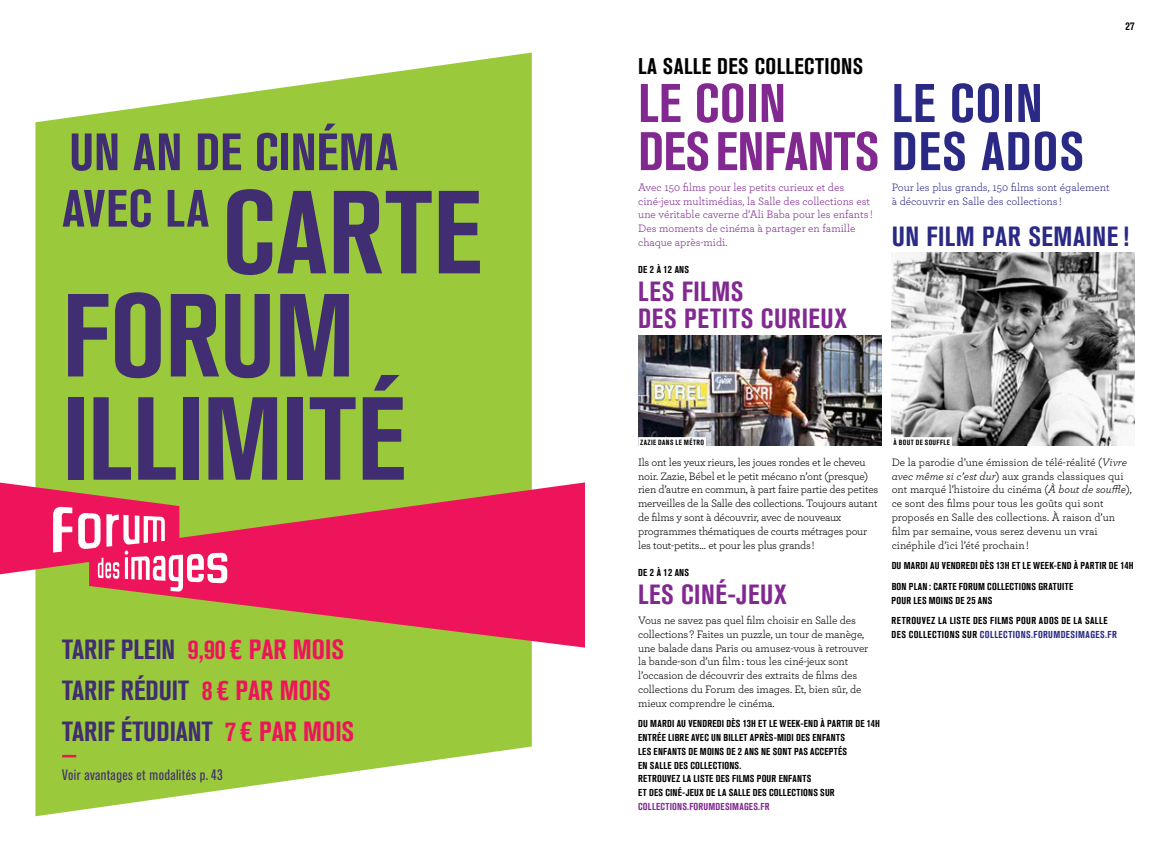
<style>
.page{position:relative;width:1170px;height:851px;background:#fff}
.page>*{position:absolute;margin:0;border:0;box-sizing:border-box;transform-origin:0 0}
.t1{font:700 condensed 116.75px/103.1px "Akzidenz Grotesk BQ";letter-spacing:.01em;color:#412d72}
.t2{font:700 condensed 53.75px/48.1px "Akzidenz Grotesk MG";letter-spacing:.01em;color:#812990}
.t3{font:700 condensed 53.75px "Akzidenz Grotesk MG";color:#2a2a86}
.t4{font:700 condensed 51.88px/56.4px "Akzidenz Grotesk BQ";letter-spacing:.005em;color:#412d72}
.t5{font:700 condensed 27.5px/41.2px "Akzidenz Grotesk BQ";color:#412d72}
.t6{font:700 condensed 27.5px/27.5px "Akzidenz Grotesk MG";letter-spacing:.02em;color:#812990}
.t7{font:700 condensed 27.5px "Akzidenz Grotesk MG";color:#2a2a86}
.t8{font:700 condensed 22.5px "Akzidenz Grotesk MG";letter-spacing:.02em;color:#000}
.t9{font:condensed 15px "Akzidenz Grotesk BQ";letter-spacing:.025em;color:#412d72}
.t10{font:11.25px/13.8px "Archer";letter-spacing:-.02em;color:#000}
.t11{font:11.25px/13.8px "Archer";color:#000}
.t12{font:11.25px/13.8px "Archer";color:#812990}
.t13{font:11.25px/13.8px "Archer";color:#2a2a86}
.t14{font:700 condensed 10.62px "Akzidenz Grotesk MG";color:#000}
.t15{font:700 condensed 10px/13.8px "Akzidenz Grotesk MG";letter-spacing:.03em;color:#000}
.t16{font:700 condensed 10px "Akzidenz Grotesk MG";letter-spacing:.035em;color:#812990}
.t17{font:700 condensed 10px "Akzidenz Grotesk MG";letter-spacing:.055em;color:#2a2a86}
.t18{font:700 condensed 7.5px "Akzidenz Grotesk MG";letter-spacing:.05em;color:#000}
.s1{color:#ed145b}
.s2{color:#2a2a86}
.s3{font-style:italic}
</style>
<div class="page">
<svg style="left:35px;top:52px;width:496px;height:764px;background:#a5d053"></svg>
<hr style="left:62px;top:754px;width:14px;height:3px;background:#ed145b">
<img style="left:638px;top:335px;width:243px;height:110px">
<img style="left:891px;top:253px;width:243px;height:192px">
<div style="left:891px;top:437px;width:60px;height:10px;background:#fff"></div>
<div style="left:638px;top:437px;width:68px;height:10px;background:#fff"></div>
<svg style="left:0;top:482px;width:585px;height:165px;background:#cf5f55"></svg>
<svg style="left:78px;top:513px;width:149px;height:78px"></svg>
<svg style="left:53px;top:506px;width:19px;height:46px"></svg>
<h3 class="t4" style="left:62px;top:124px;width:306px">UN AN DE CINÉMA<br>AVEC LA</h3>
<h1 class="t1" style="left:62px;top:181px;width:345px;text-indent:160px">CARTE<br>FORUM<br>ILLIMITÉ</h1>
<h3 class="t5" style="left:62px;top:628px;width:291px">TARIF PLEIN <span class="s1">9,90 € PAR MOIS<br></span>TARIF RÉDUIT <span class="s1">8 € PAR MOIS<br></span>TARIF ÉTUDIANT <span class="s1">7 € PAR MOIS</span></h3>
<h3 class="t9" style="left:62px;top:766px;width:162px">Voir avantages et modalités p.43</h3>
<p class="t14" style="left:1125px;top:20px;width:10px">27</p>
<h3 class="t8" style="left:638px;top:53px;width:36px">LA SALLE</h3>
<h3 class="t8" style="left:717px;top:53px;width:59px">DES COLLE</h3>
<h3 class="t8" style="left:804px;top:53px;width:59px">CTIONS</h3>
<h2 class="t2" style="left:638px;top:79px;width:447px">LE COIN<br>DESENFANTS <span class="s2">DES ADOS</span></h2>
<p class="t12" style="left:638px;top:179px;width:236px">Avec 150 films pour les petits curieux et des ciné-jeux multimédias, la Salle des collections est une véritable caverne d’Ali Baba pour les enfants !<br>Des moments de cinéma à partager en famille chaque après-midi.</p>
<p class="t15" style="left:638px;top:263px;width:52px">DE 2 À 12 ANS</p>
<h3 class="t6" style="left:638px;top:277px;width:71px">LES FILMS<br>DES PETITS</h3>
<h2 class="t3" style="left:891px;top:73px;width:147px">LE COIN</h2>
<p class="t13" style="left:891px;top:179px;width:219px">Pour les plus grands, 150 films sont également à découvrir en Salle des collections !</p>
<h3 class="t7" style="left:891px;top:220px;width:150px">UN FILM PAR SEMAI</h3>
<h3 class="t7" style="left:1092px;top:220px;width:38px">NE !</h3>
<h3 class="t6" style="left:761px;top:305px;width:26px">CURIEU</h3>
<h3 class="t6" style="left:834px;top:305px;width:15px">X</h3>
<p class="t18" style="left:640px;top:437px;width:65px">ZAZIE DANS LE MÉTRO</p>
<p class="t18" style="left:893px;top:437px;width:58px">À BOUT DE SOUFFLE</p>
<p class="t10" style="left:638px;top:454px;width:242px">Ils ont les yeux rieurs, les joues rondes et le cheveu noir. Zazie, Bébel et le petit mécano n’ont (presque) rien d’autre en commun, à part faire partie des petites merveilles de la Salle des collections. Toujours autant de films y sont à découvrir, avec de nouveaux programmes thématiques de courts métrages pour les tout-petits… et pour les plus grands !</p>
<p class="t15" style="left:638px;top:565px;width:52px">DE 2 À 12 ANS</p>
<h3 class="t6" style="left:638px;top:580px;width:150px">LES CINÉ-JEUX</h3>
<p class="t10" style="left:638px;top:613px;width:231px">Vous ne savez pas quel film choisir en Salle des collections ? Faites un puzzle, un tour de manège, une balade dans Paris ou amusez-vous à retrouver la bande-son d’un film : tous les ciné-jeux sont l’occasion de découvrir des extraits de films des collections du Forum des images. Et, bien sûr, de mieux comprendre le cinéma.</p>
<p class="t15" style="left:638px;top:717px;width:18px">DU MARDI</p>
<p class="t15" style="left:676px;top:717px;width:31px">AU VENDREDI</p>
<p class="t15" style="left:726px;top:717px;width:111px">DÈS 13H ET LE WEEK-END À PARTIR</p>
<p class="t15" style="left:855px;top:717px;width:26px">DE 14H</p>
<p class="t15" style="left:638px;top:730px;width:16px">ENTRÉE</p>
<p class="t15" style="left:668px;top:730px;width:65px">LIBRE AVEC UN BILLET</p>
<p class="t15" style="left:749px;top:730px;width:33px">APRÈS-MIDI</p>
<p class="t15" style="left:638px;top:730px;width:204px;text-indent:158px">DES ENFANTS<br>LES ENFANTS DE MOINS DE 2 ANS NE SONT PAS ACCEPTÉS<br>EN SALLE</p>
<p class="t15" style="left:674px;top:758px;width:27px">DES COLLE</p>
<p class="t15" style="left:712px;top:758px;width:30px">CTIONS.</p>
<p class="t15" style="left:638px;top:772px;width:6px">RETROU</p>
<p class="t15" style="left:667px;top:772px;width:32px">VEZ LA LISTE</p>
<p class="t15" style="left:715px;top:772px;width:26px">DES FILMS</p>
<p class="t15" style="left:756px;top:772px;width:51px">POUR ENFANTS</p>
<p class="t15" style="left:638px;top:785px;width:96px">ET DES CINÉ-JEUX DE LA SALLE</p>
<p class="t15" style="left:752px;top:785px;width:27px">DES COLLE</p>
<p class="t15" style="left:791px;top:785px;width:35px">CTIONS SUR</p>
<p class="t16" style="left:638px;top:800px;width:10px">COLLE</p>
<p class="t16" style="left:660px;top:800px;width:39px">CTIONS.FORUMDESIMAGES</p>
<p class="t16" style="left:758px;top:800px;width:12px">.FR</p>
<p class="t11" style="left:891px;top:454px;width:242px">De la parodie d’une émission de télé-réalité (<span class="s3">Vivre avec même si c’est dur</span>) aux grands classiques qui ont marqué l’histoire du cinéma (<span class="s3">À bout de souffle</span>), ce sont des films pour tous les goûts qui sont proposés en Salle des collections. À raison d’un film par semaine, vous serez devenu un vrai cinéphile d’ici l’été prochain !</p>
<p class="t15" style="left:891px;top:558px;width:18px">DU MARDI</p>
<p class="t15" style="left:930px;top:558px;width:31px">AU VENDREDI</p>
<p class="t15" style="left:979px;top:558px;width:111px">DÈS 13H ET LE WEEK-END À PARTIR</p>
<p class="t15" style="left:1108px;top:558px;width:26px">DE 14H</p>
<p class="t15" style="left:891px;top:579px;width:183px">BON PLAN : CARTE FORUM COLLECTIONS GRATUITE<br>POUR LES MOINS DE 25 ANS</p>
<p class="t15" style="left:891px;top:613px;width:6px">RETROU</p>
<p class="t15" style="left:921px;top:613px;width:33px">VEZ LA LISTE</p>
<p class="t15" style="left:891px;top:613px;width:217px;text-indent:81px">DES FILMS POUR ADOS DE LA SALLE<br>DES COLLECTIONS SUR <span class="s2">COLLE</span></p>
<p class="t17" style="left:1003px;top:628px;width:41px">CTIONS.FORUMDESIMAGES</p>
<p class="t17" style="left:1105px;top:628px;width:12px">.FR</p>
</div>
